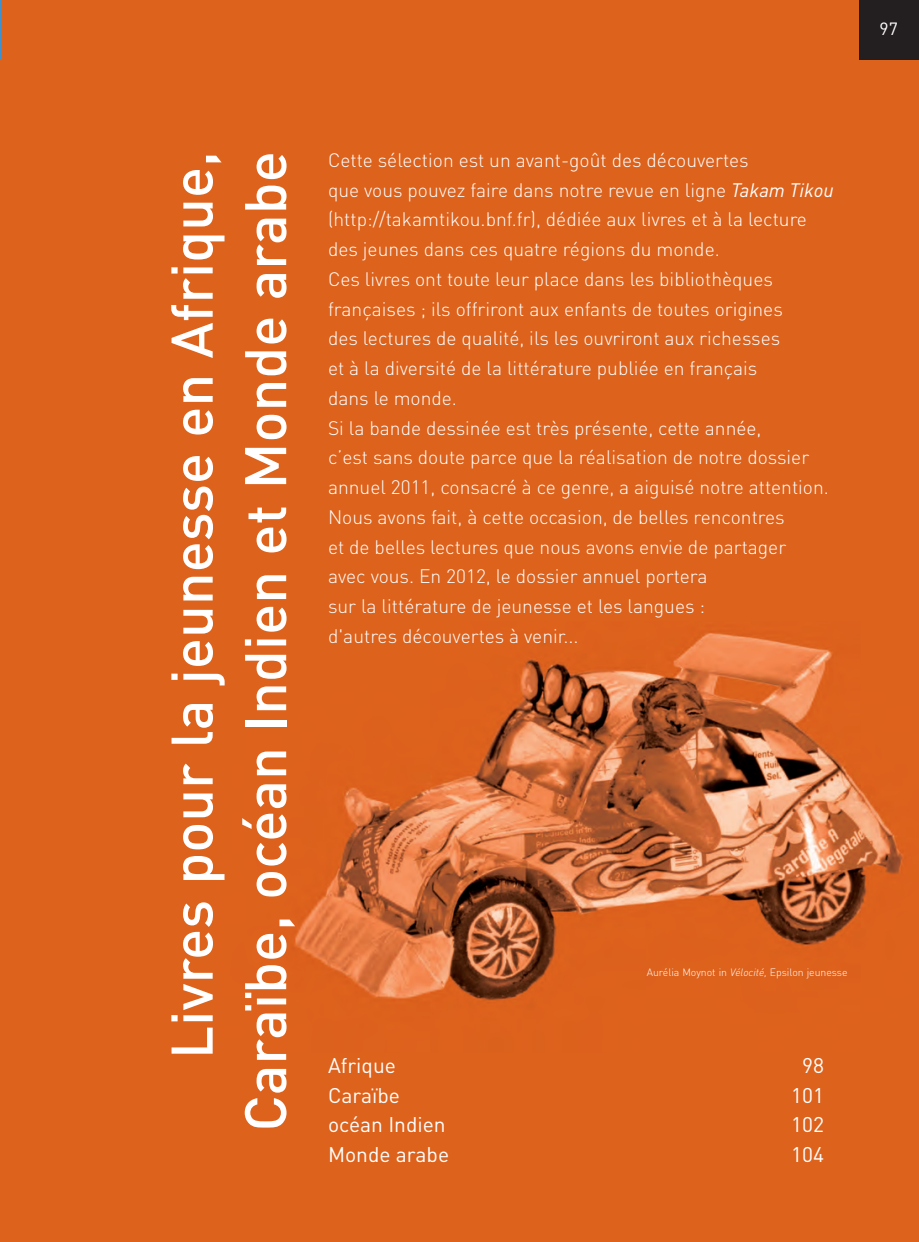
<style>
.page{position:relative;width:919px;height:1242px;background:#fff}
.page>*{position:absolute;margin:0;border:0;box-sizing:border-box;transform-origin:0 0}
.t1{font:500 57.75px/73.5px "DIN";color:#fff;text-align:right}
.t2{font:21px "DIN";color:#fff}
.t3{font:300 19.25px/29.8px "DIN";color:#fff}
.t4{font:17.5px "DIN";color:#fff}
.t5{font:300 10.5px "DIN";color:#fff}
.s1{font-weight:400;font-style:italic}
.s2{font-style:italic}
</style>
<div class="page">
<img style="left:1px;top:0;width:918px;height:1241px">
<hr style="left:0;top:0;width:1px;height:60px;background:#3f91ce">
<div style="left:859px;top:0;width:60px;height:60px;background:#231f20"></div>
<p class="t4" style="left:879px;top:19px;width:20px">97</p>
<h1 class="t1" style="left:156px;top:1131px;width:981px;rotate:-90deg">Livres pour la jeunesse en Afrique,<br>Caraïbe, océan Indien et Monde arabe</h1>
<p class="t3" style="left:328px;top:145px;width:507px">Cette sélection est un avant-goût des découvertes<br>que vous pouvez faire dans notre revue en ligne <span class="s1">Takam Tikou </span>(http://takamtikou.bnf.fr), dédiée aux livres et à la lecture des jeunes dans ces quatre régions du monde.<br>Ces livres ont toute leur place dans les bibliothèques françaises ; ils offriront aux enfants de toutes origines<br>des lectures de qualité, ils les ouvriront aux richesses<br>et à la diversité de la littérature publiée en français<br>dans le monde.<br>Si la bande dessinée est très présente, cette année,<br>c’est sans doute parce que la réalisation de notre dossier annuel 2011, consacré à ce genre, a aiguisé notre attention.<br>Nous avons fait, à cette occasion, de belles rencontres<br>et de belles lectures que nous avons envie de partager<br>avec vous. En 2012, le dossier annuel portera<br>sur la littérature de jeunesse et les langues :<br>d'autres découvertes à venir...</p>
<p class="t5" style="left:647px;top:966px;width:202px">Aurélia Moynot in <span class="s2">Vélocité,</span> Epsilon jeunesse</p>
<p class="t2" style="left:328px;top:1053px;width:69px">Afrique</p>
<p class="t2" style="left:802px;top:1053px;width:23px">98</p>
<p class="t2" style="left:328px;top:1083px;width:73px">Caraïbe</p>
<p class="t2" style="left:791px;top:1083px;width:34px">101</p>
<p class="t2" style="left:328px;top:1112px;width:119px">océan Indien</p>
<p class="t2" style="left:791px;top:1112px;width:34px">102</p>
<p class="t2" style="left:328px;top:1142px;width:123px">Monde arabe</p>
<p class="t2" style="left:791px;top:1142px;width:34px">104</p>
</div>
